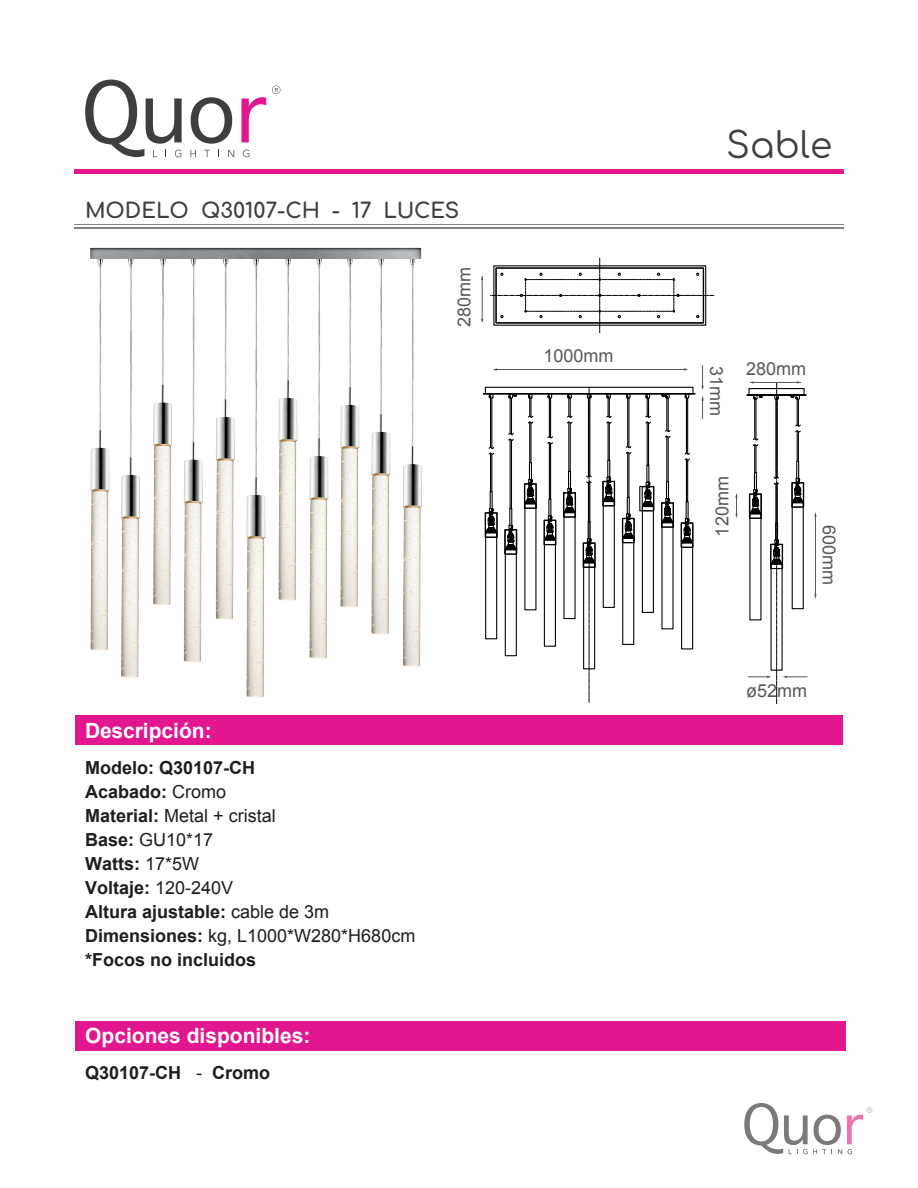
<style>
.page{position:relative;width:918px;height:1188px;background:#fff}
.page>*{position:absolute;margin:0;border:0;box-sizing:border-box;transform-origin:0 0}
.t1{font:36px "Comfortaa";color:#3f3f3f}
.t2{font:700 21px "Arial";color:#fff}
.t3{font:700 21px "Comfortaa";color:#3f3f3f}
.t4{font:700 18px/24px "Arial";color:#201d1e}
.t5{font:18px "Arial";color:#57585a}
.s1{font-weight:400}
</style>
<div class="page">
<hr style="left:74px;top:169px;width:770px;height:4px;background:#e2168f">
<hr style="left:74px;top:227px;width:770px;height:1px;background:#808385">
<hr style="left:74px;top:224px;width:770px;height:1px;background:#808385">
<div style="left:75px;top:715px;width:768px;height:30px;background:#e2168f"></div>
<svg style="left:241px;top:97px;width:25px;height:45px"></svg>
<svg style="left:191px;top:97px;width:41px;height:47px"></svg>
<svg style="left:85px;top:80px;width:97px;height:77px"></svg>
<svg style="left:191px;top:150px;width:5px;height:7px"></svg>
<svg style="left:204px;top:150px;width:6px;height:7px"></svg>
<svg style="left:228px;top:150px;width:6px;height:7px"></svg>
<svg style="left:243px;top:150px;width:6px;height:7px"></svg>
<svg style="left:272px;top:86px;width:8px;height:8px"></svg>
<div style="left:75px;top:1021px;width:771px;height:29px;background:#e2168f"></div>
<svg style="left:744px;top:1103px;width:128px;height:51px"></svg>
<hr style="left:495px;top:369px;width:192px;height:1px;background:#57585a">
<svg style="left:701px;top:396px;width:3px;height:23px"></svg>
<svg style="left:701px;top:366px;width:3px;height:24px"></svg>
<hr style="left:482px;top:277px;width:1px;height:44px;background:#57585a">
<img style="left:90px;top:247px;width:332px;height:451px">
<svg style="left:491px;top:258px;width:223px;height:75px"></svg>
<div style="left:483px;top:393px;width:213px;height:1px;border:1px solid #000001"></div>
<svg style="left:482px;top:387px;width:212px;height:315px"></svg>
<div style="left:485px;top:532px;width:12px;height:107px;border:1px solid #000001"></div>
<div style="left:505px;top:549px;width:12px;height:107px;border:1px solid #000001"></div>
<div style="left:544px;top:540px;width:12px;height:107px;border:1px solid #000001"></div>
<div style="left:583px;top:562px;width:12px;height:107px;border:1px solid #000001"></div>
<div style="left:603px;top:501px;width:12px;height:107px;border:1px solid #000001"></div>
<div style="left:622px;top:538px;width:12px;height:107px;border:1px solid #000001"></div>
<div style="left:642px;top:506px;width:12px;height:107px;border:1px solid #000001"></div>
<div style="left:681px;top:543px;width:12px;height:106px;border:1px solid #000001"></div>
<svg style="left:735px;top:381px;width:82px;height:323px"></svg>
<p class="t3" style="left:85px;top:191px;width:376px">MODELO Q30107-CH - 17 LUCES</p>
<p class="t5" style="left:452px;top:327px;width:62px;rotate:-90deg">280mm</p>
<p class="t5" style="left:544px;top:344px;width:72px">1000mm</p>
<p class="t2" style="left:85px;top:716px;width:128px">Descripción:</p>
<p class="t4" style="left:85px;top:757px;width:332px">Modelo: Q30107-CH<br>Acabado: <span class="s1">Cromo<br></span>Material: <span class="s1">Metal + cristal<br></span>Base: <span class="s1">GU10*17<br></span>Watts: <span class="s1">17*5W<br></span>Voltaje: <span class="s1">120-240V<br></span>Altura ajustable: <span class="s1">cable de 3m<br></span>Dimensiones: <span class="s1">kg, L1000*W280*H680cm </span>*Focos no incluidos</p>
<p class="t2" style="left:85px;top:1022px;width:227px">Opciones disponibles:</p>
<p class="t4" style="left:85px;top:1061px;width:187px">Q30107-CH <span class="s1">-</span> Cromo</p>
<h1 class="t1" style="left:726px;top:113px;width:107px">Sable</h1>
<p class="t5" style="left:728px;top:366px;width:52px;rotate:90deg">31mm</p>
<p class="t5" style="left:746px;top:357px;width:62px">280mm</p>
<p class="t5" style="left:710px;top:537px;width:62px;rotate:-90deg">120mm</p>
<p class="t5" style="left:841px;top:525px;width:62px;rotate:90deg">600mm</p>
<p class="t5" style="left:746px;top:679px;width:63px">ø52mm</p>
</div>
